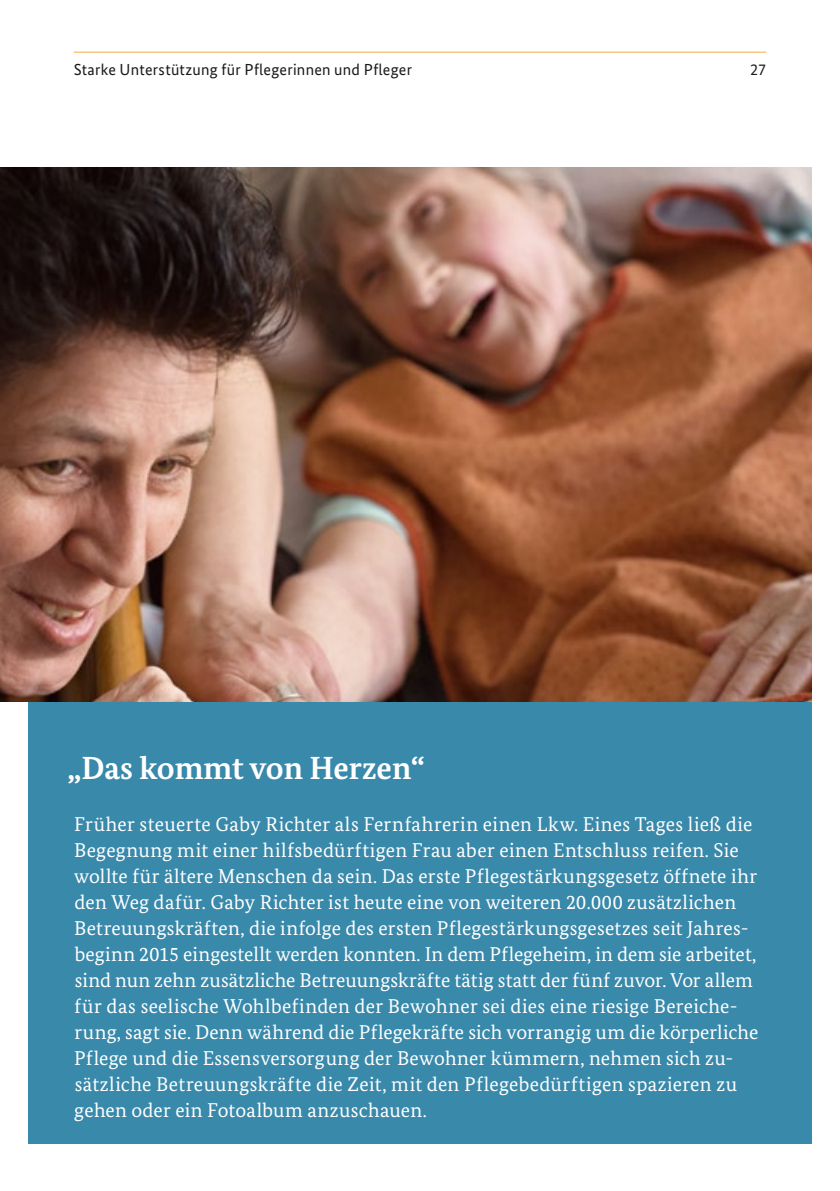
<style>
.page{position:relative;width:840px;height:1191px;background:#fff}
.page>*{position:absolute;margin:0;border:0;box-sizing:border-box;transform-origin:0 0}
.t1{font:700 32px "Bundes Serif";color:#fff}
.t2{font:20px/26px "Bundes Serif";letter-spacing:.01em;color:#fff}
.t3{font:16px "Bundes Sans";letter-spacing:.015em;color:#1a1a18}
</style>
<div class="page">
<hr style="left:74px;top:52px;width:691px;height:1px;background:#f7a940">
<div style="left:28px;top:675px;width:783px;height:468px;background:#3989ab"></div>
<img style="left:0;top:167px;width:811px;height:534px">
<p class="t3" style="left:74px;top:60px;width:339px">Starke Unterstützung für Pflegerinnen und Pfleger</p>
<p class="t3" style="left:749px;top:60px;width:17px">27</p>
<h1 class="t1" style="left:68px;top:748px;width:358px">„Das kommt von Herzen“</h1>
<p class="t2" style="left:74px;top:811px;width:685px">Früher steuerte Gaby Richter als Fernfahrerin einen Lkw. Eines Tages ließ die Begegnung mit einer hilfsbedürftigen Frau aber einen Entschluss reifen. Sie wollte für ältere Menschen da sein. Das erste Pflegestärkungsgesetz öffnete ihr den Weg dafür. Gaby Richter ist heute eine von weiteren 20.000 zusätzlichen Betreuungskräften, die infolge des ersten Pflegestärkungsgesetzes seit Jahres&shy;beginn 2015 eingestellt werden konnten. In dem Pflegeheim, in dem sie arbeitet, sind nun zehn zusätzliche Betreuungskräfte tätig statt der fünf zuvor. Vor allem für das seelische Wohlbefinden der Bewohner sei dies eine riesige Bereiche&shy;rung, sagt sie. Denn während die Pflegekräfte sich vorrangig um die körperliche Pflege und die Essensversorgung der Bewohner kümmern, nehmen sich zu&shy;sätzliche Betreuungskräfte die Zeit, mit den Pflegebedürftigen spazieren zu gehen oder ein Fotoalbum anzuschauen.</p>
</div>
